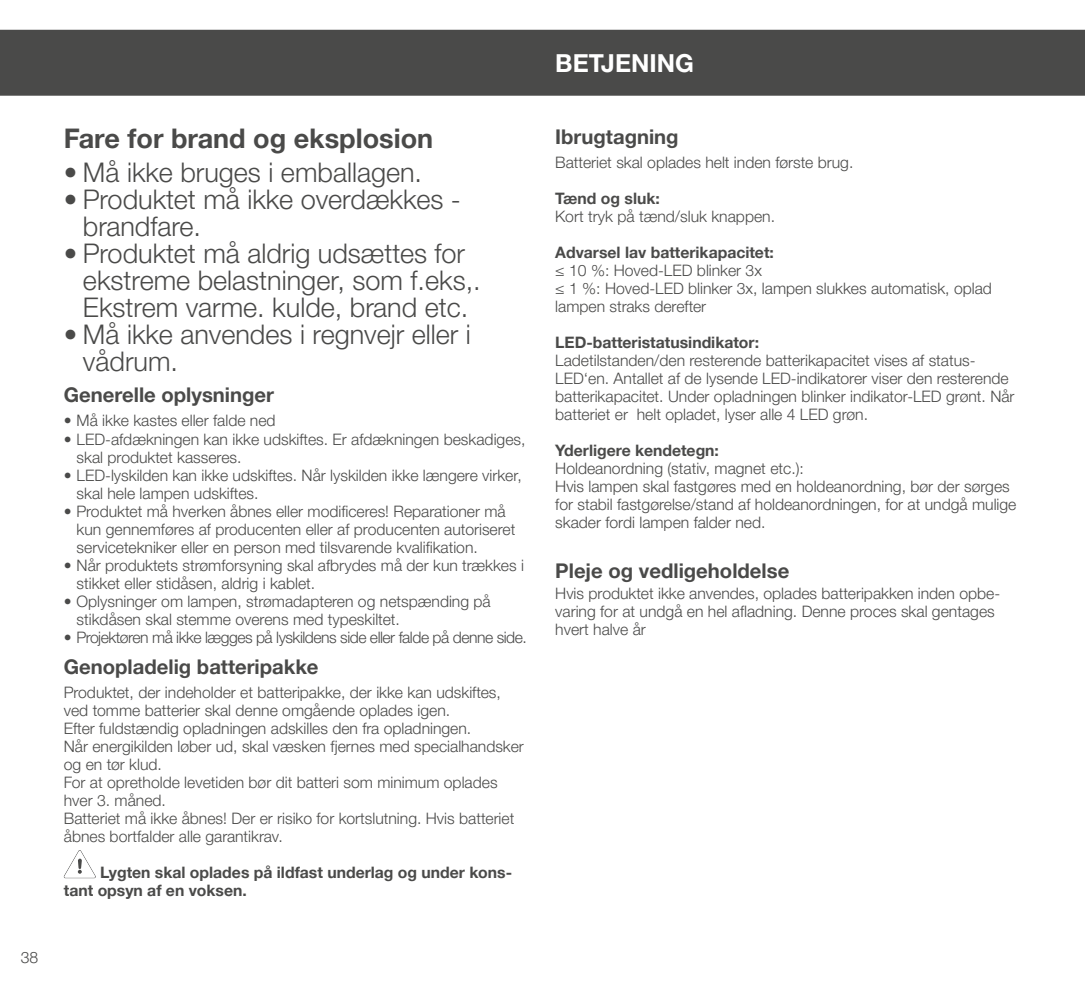
<style>
.page{position:relative;width:1085px;height:989px;background:#fff}
.page>*{position:absolute;margin:0;border:0;box-sizing:border-box;transform-origin:0 0}
.t1{font:300 27px/27px "Helvetica Neue LTW1 G";color:#4a4a49}
.t2{font:700 27px "Helvetica Neue LTW1 G";color:#4a4a49}
.t3{font:700 24.75px "Helvetica Neue LTW1 G";color:#fff}
.t4{font:700 20.25px "Helvetica Neue LTW1 G";color:#4a4a49}
.t5{font:300 15.75px/18px "Helvetica Neue LTW1 G";color:#4a4a49}
.t6{font:700 15.75px/18px "Helvetica Neue LTW1 G";color:#4a4a49}
.t7{font:300 15.75px "Helvetica Neue LTW1 G";letter-spacing:-.03em;color:#4a4a49}
</style>
<div class="page">
<div style="left:0;top:30px;width:1084px;height:66px;background:#4a4a49"></div>
<svg style="left:64px;top:850px;width:32px;height:28px"></svg>
<p class="t5" style="left:21px;top:948px;width:19px">38</p>
<h1 class="t2" style="left:64px;top:122px;width:371px">Fare for brand og eksplosion</h1>
<h1 class="t1" style="left:64px;top:159px;width:360px">• Må ikke bruges i emballagen.</h1>
<h1 class="t1" style="left:83px;top:186px;width:379px;text-indent:-19px">• Produktet må ikke overdækkes - brandfare.</h1>
<h1 class="t1" style="left:83px;top:240px;width:399px;text-indent:-19px">• Produktet må aldrig udsættes for ekstreme belastninger, som f.eks,.<br>Ekstrem varme. kulde, brand etc.</h1>
<h1 class="t1" style="left:83px;top:321px;width:389px;text-indent:-19px">• Må ikke anvendes i regnvejr eller i vådrum.</h1>
<p class="t4" style="left:64px;top:382px;width:212px">Generelle oplysninger</p>
<p class="t5" style="left:64px;top:412px;width:213px">• Må ikke kastes eller falde ned</p>
<p class="t5" style="left:77px;top:430px;width:450px;text-indent:-13px">• LED-afdækningen kan ikke udskiftes. Er afdækningen beskadiges, skal produktet kasseres.</p>
<p class="t5" style="left:77px;top:466px;width:447px;text-indent:-13px">• LED-lyskilden kan ikke udskiftes. Når lyskilden ikke længere virker, skal hele lampen udskiftes.</p>
<p class="t5" style="left:77px;top:502px;width:440px;text-indent:-13px">• Produktet må hverken åbnes eller modificeres! Reparationer må kun gennemføres af producenten eller af producenten autoriseret servicetekniker eller en person med tilsvarende kvalifikation.</p>
<p class="t5" style="left:77px;top:556px;width:449px;text-indent:-13px">• Når produktets strømforsyning skal afbrydes må der kun trækkes i stikket eller stidåsen, aldrig i kablet.</p>
<p class="t5" style="left:77px;top:592px;width:415px;text-indent:-13px">• Oplysninger om lampen, strømadapteren og netspænding på stikdåsen skal stemme overens med typeskiltet.</p>
<p class="t7" style="left:64px;top:627px;width:464px">• Projektøren må ikke lægges på lyskildens side eller falde på denne side.</p>
<p class="t4" style="left:64px;top:654px;width:256px">Genopladelig batteripakke</p>
<p class="t5" style="left:64px;top:683px;width:461px">Produktet, der indeholder et batteripakke, der ikke kan udskiftes, ved tomme batterier skal denne omgående oplades igen.<br>Efter fuldstændig opladningen adskilles den fra opladningen.<br>Når energikilden løber ud, skal væsken fjernes med specialhandsker og en tør klud.<br>For at opretholde levetiden bør dit batteri som minimum oplades hver 3. måned.<br>Batteriet må ikke åbnes! Der er risiko for kortslutning. Hvis batteriet åbnes bortfalder alle garantikrav.</p>
<p class="t6" style="left:64px;top:863px;width:450px;text-indent:36px">Lygten skal oplades på ildfast underlag og under kons&shy;tant opsyn af en voksen.</p>
<h2 class="t3" style="left:555px;top:47px;width:140px">BETJENING</h2>
<p class="t4" style="left:555px;top:124px;width:125px">Ibrugtagning</p>
<p class="t5" style="left:555px;top:153px;width:299px">Batteriet skal oplades helt inden første brug.</p>
<p class="t6" style="left:555px;top:189px;width:106px">Tænd og sluk:</p>
<p class="t5" style="left:555px;top:207px;width:221px">Kort tryk på tænd/sluk knappen.</p>
<p class="t6" style="left:555px;top:243px;width:220px">Advarsel lav batterikapacitet:</p>
<p class="t5" style="left:555px;top:261px;width:438px">≤ 10 %: Hoved-LED blinker 3x<br>≤ 1 %: Hoved-LED blinker 3x, lampen slukkes automatisk, oplad lampen straks derefter</p>
<p class="t6" style="left:555px;top:333px;width:205px">LED-batteristatusindikator:</p>
<p class="t5" style="left:555px;top:351px;width:461px">Ladetilstanden/den resterende batterikapacitet vises af status-LED‘en. Antallet af de lysende LED-indikatorer viser den resterende batterikapacitet. Under opladningen blinker indikator-LED grønt. Når batteriet er helt opladet, lyser alle 4 LED grøn.</p>
<p class="t6" style="left:555px;top:441px;width:165px">Yderligere kendetegn:</p>
<p class="t5" style="left:555px;top:459px;width:462px">Holdeanordning (stativ, magnet etc.):<br>Hvis lampen skal fastgøres med en holdeanordning, bør der sørges for stabil fastgørelse/stand af holdeanordningen, for at undgå mulige skader fordi lampen falder ned.</p>
<p class="t4" style="left:555px;top:558px;width:235px">Pleje og vedligeholdelse</p>
<p class="t5" style="left:555px;top:584px;width:446px">Hvis produktet ikke anvendes, oplades batteripakken inden opbe&shy;varing for at undgå en hel afladning. Denne proces skal gentages hvert halve år</p>
</div>
